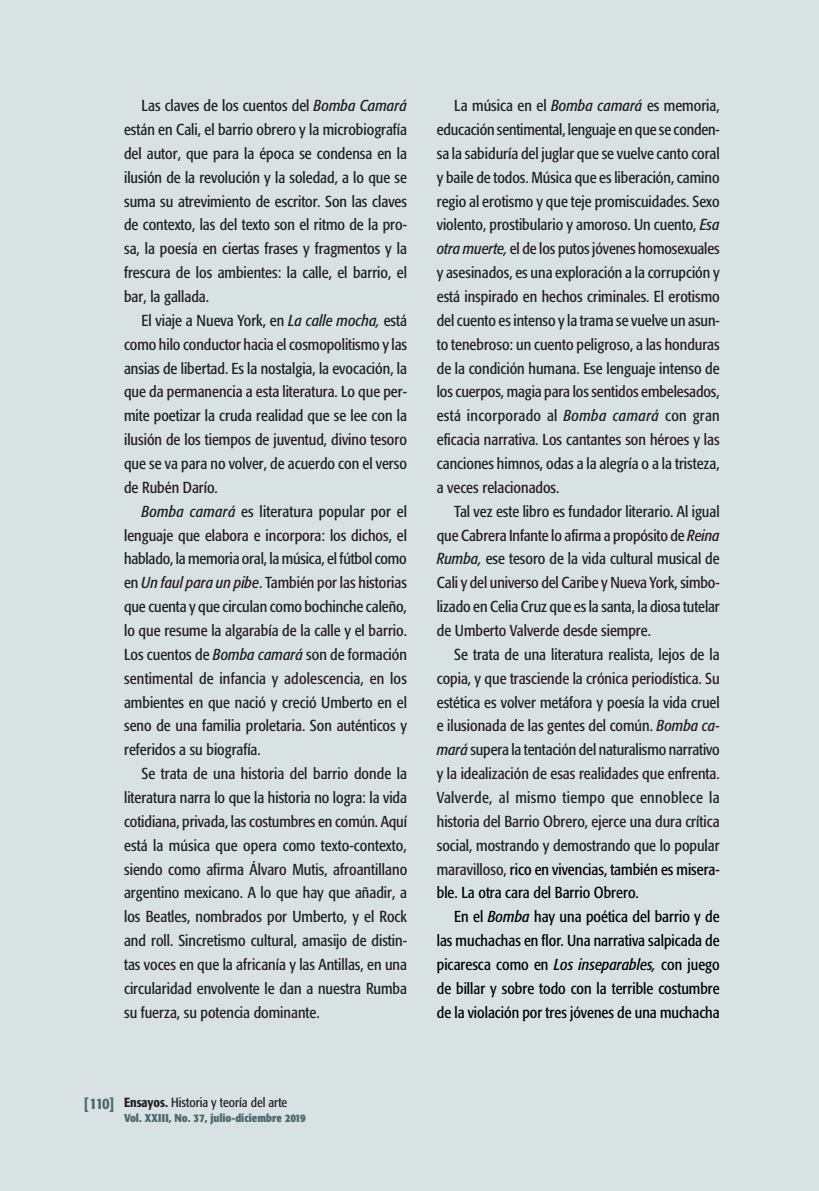
<style>
.page{position:relative;width:819px;height:1191px;background:#d9e2e3}
.page>*{position:absolute;margin:0;border:0;box-sizing:border-box;transform-origin:0 0}
.RESEÑAS_texto{font:condensed 15.75px/23.8px "Formata";color:#231f20;text-align:justify}
.RESEÑAS_texto-2{font:condensed 15.75px/23.8px "Formata";color:#000;text-align:justify}
.t1{font:condensed 13.12px "Formata";color:#231f20}
.t2{font:700 condensed 11.38px "Formata";color:#496b6e}
.s1{font-style:italic}
.s2{color:#000}
.s3{font-weight:500;font-size:15.75px;color:#496b6e}
.s4{font-weight:500}
</style>
<div class="page">
<p class="RESEÑAS_texto" style="left:124px;top:94px;width:284px;text-indent:18px">Las claves de los cuentos del <span class="s1">Bomba Camará </span>están en Cali, el barrio obrero y la microbiografía del autor, que para la época se condensa en la ilusión de la revolución y la soledad, a lo que se suma su atrevimiento de escritor. Son las claves de contexto, las del texto son el ritmo de la pro&shy;sa, la poesía en ciertas frases y fragmentos y la frescura de los ambientes: la calle, el barrio, el bar, la gallada.</p>
<p class="RESEÑAS_texto" style="left:124px;top:308px;width:284px;text-indent:18px">El viaje a Nueva York, en <span class="s1">La calle mocha,</span> está como hilo conductor hacia el cosmopolitismo y las ansias de libertad. Es la nostalgia, la evocación, la que da permanencia a esta literatura. Lo que per&shy;mite poetizar la cruda realidad que se lee con la ilusión de los tiempos de juventud, divino tesoro que se va para no volver, de acuerdo con el verso de Rubén Darío.</p>
<p class="RESEÑAS_texto" style="left:124px;top:499px;width:284px;text-indent:18px"><span class="s1">Bomba camará</span> es literatura popular por el lenguaje que elabora e incorpora: los dichos, el hablado, la memoria oral, la música, el fútbol como en <span class="s1">Un faul para un pibe</span>. También por las historias que cuenta y que circulan como bochinche caleño, lo que resume la algarabía de la calle y el barrio.<br>Los cuentos de <span class="s1">Bomba camará</span> son de formación sentimental de infancia y adolescencia, en los ambientes en que nació y creció Umberto en el seno de una familia proletaria. Son auténticos y referidos a su biografía.</p>
<p class="RESEÑAS_texto" style="left:124px;top:762px;width:284px;text-indent:18px">Se trata de una historia del barrio donde la literatura narra lo que la historia no logra: la vida cotidiana, privada, las costumbres en común. Aquí está la música que opera como texto-contexto, siendo como afirma Álvaro Mutis, afroantillano argentino mexicano. A lo que hay que añadir, a los Beatles, nombrados por Umberto, y el Rock and roll. Sincretismo cultural, amasijo de distin&shy;tas voces en que la africanía y las Antillas, en una circularidad envolvente le dan a nuestra Rumba su fuerza, su potencia dominante.</p>
<p class="RESEÑAS_texto" style="left:437px;top:94px;width:284px;text-indent:17px">La música en el <span class="s1">Bomba camará</span> es memoria, educación sentimental, lenguaje en que se conden&shy;sa la sabiduría del juglar que se vuelve canto coral y baile de todos. Música que es liberación, camino regio al erotismo y que teje promiscuidades. Sexo violento, prostibulario y amoroso. Un cuento, <span class="s1">Esa otra muerte,</span> el de los putos jóvenes homosexuales y asesinados, es una exploración a la corrupción y está inspirado en hechos criminales. El erotismo del cuento es intenso y la trama se vuelve un asun&shy;to tenebroso: un cuento peligroso, a las honduras de la condición humana. Ese lenguaje intenso de los cuerpos, magia para los sentidos embelesados, está incorporado al <span class="s1">Bomba camará</span> con gran eficacia narrativa. Los cantantes son héroes y las canciones himnos, odas a la alegría o a la tristeza, a veces relacionados.</p>
<p class="RESEÑAS_texto" style="left:437px;top:499px;width:284px;text-indent:17px">Tal vez este libro es fundador literario. Al igual que Cabrera Infante lo afirma a propósito de <span class="s1">Reina Rumba,</span> ese tesoro de la vida cultural musical de Cali y del universo del Caribe y Nueva York, simbo&shy;lizado en Celia Cruz que es la santa, la diosa tutelar de Umberto Valverde desde siempre.</p>
<p class="RESEÑAS_texto" style="left:437px;top:642px;width:284px;text-indent:17px">Se trata de una literatura realista, lejos de la copia, y que trasciende la crónica periodística. Su estética es volver metáfora y poesía la vida cruel e ilusionada de las gentes del común. <span class="s1">Bomba ca&shy;mará</span> supera la tentación del naturalismo narrativo y la idealización de esas realidades que enfrenta.<br>Valverde, al mismo tiempo que ennoblece la historia del Barrio Obrero, ejerce una dura crítica social, mostrando y demostrando que lo popular maravilloso, <span class="s2">rico en vivencias, también es misera&shy;ble. La otra cara del Barrio Obrero.</span></p>
<p class="RESEÑAS_texto-2" style="left:437px;top:905px;width:284px;text-indent:17px">En el <span class="s1">Bomba</span> hay una poética del barrio y de las muchachas en flor. Una narrativa salpicada de picaresca como en <span class="s1">Los inseparables,</span> con juego de billar y sobre todo con la terrible costumbre de la violación por tres jóvenes de una muchacha</p>
<p class="t1" style="left:84px;top:1094px;width:205px"><span class="s3">[110]</span> <span class="s4">Ensayos.</span> Historia y teoría del arte</p>
<p class="t2" style="left:124px;top:1111px;width:183px">Vol. XXIII, No. 37, julio-diciembre 2019</p>
</div>
